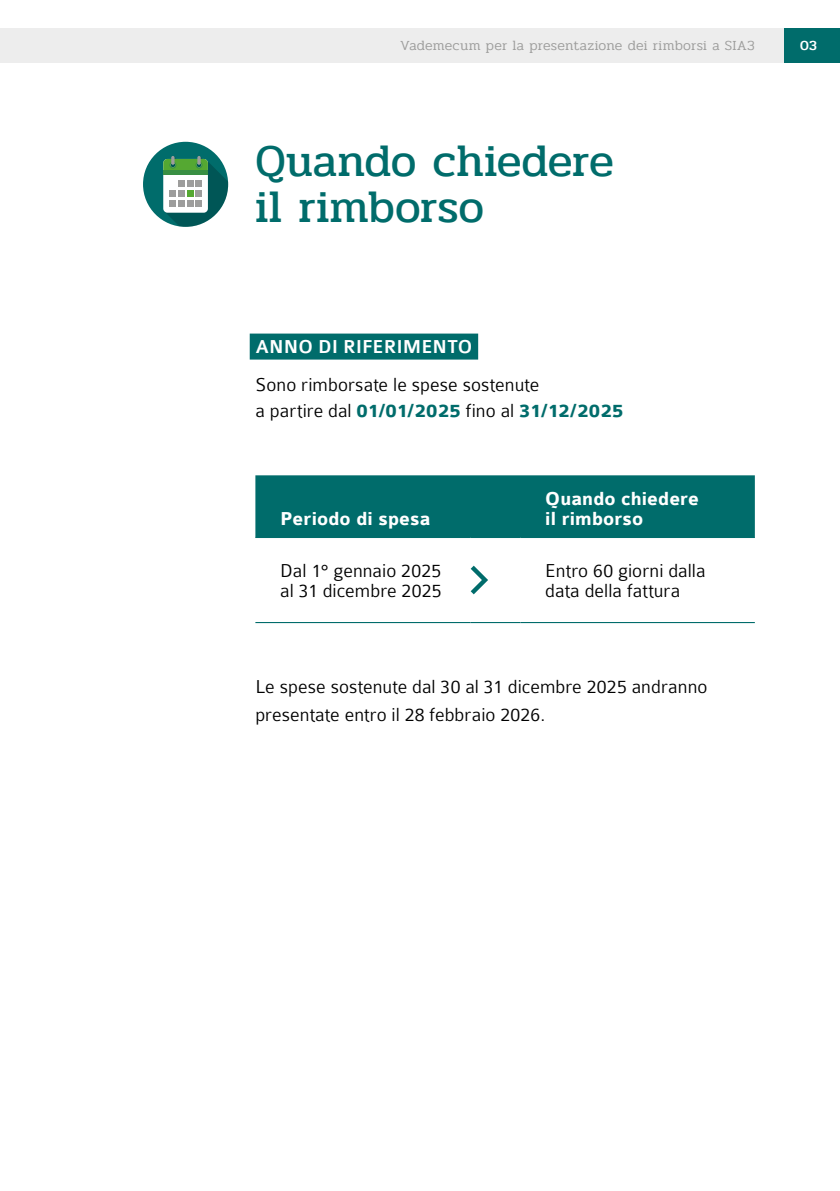
<style>
.page{position:relative;width:840px;height:1191px;background:#fff}
.page>*{position:absolute;margin:0;border:0;box-sizing:border-box;transform-origin:0 0}
.t1{font:46px/46px "Pridi";color:#006c6b}
.t2{font:300 20px/20px "Colaborate";letter-spacing:.005em;color:#000}
.t3{font:700 20px/20px "Colaborate";letter-spacing:.005em;color:#fff}
.t4{font:500 20px "Colaborate";letter-spacing:.005em;color:#fff}
.t5{font:300 14px "Pridi";letter-spacing:.015em;color:#9d9d9c}
.t6{font:500 14px "Pridi";color:#fff}
.s1{font-weight:700;color:#006c6b}
</style>
<div class="page">
<div style="left:782px;top:28px;width:57px;height:34px;background:#006c6b"></div>
<div style="left:0;top:28px;width:782px;height:34px;background:#ededed"></div>
<div style="left:249px;top:333px;width:229px;height:26px;background:#006c6b"></div>
<div style="left:255px;top:475px;width:499px;height:62px;background:#006c6b"></div>
<hr style="left:255px;top:537px;width:215px;height:1px;background:#006c6b">
<hr style="left:470px;top:537px;width:50px;height:1px;background:#006c6b">
<hr style="left:520px;top:537px;width:234px;height:1px;background:#006c6b">
<hr style="left:255px;top:622px;width:215px;height:1px;background:#006c6b">
<hr style="left:470px;top:622px;width:50px;height:1px;background:#006c6b">
<hr style="left:520px;top:622px;width:234px;height:1px;background:#006c6b">
<svg style="left:470px;top:565px;width:18px;height:30px"></svg>
<div style="left:143px;top:142px;width:85px;height:85px;background:#006c6b;border-radius:50%"></div>
<svg style="left:163px;top:156px;width:65px;height:71px"></svg>
<p class="t5" style="left:400px;top:36px;width:356px">Vademecum per la presentazione dei rimborsi a SIA3</p>
<p class="t6" style="left:799px;top:35px;width:18px">03</p>
<h1 class="t1" style="left:255px;top:139px;width:360px">Quando chiedere il rimborso</h1>
<p class="t4" style="left:255px;top:337px;width:218px">ANNO DI RIFERIMENTO</p>
<p class="t2" style="left:255px;top:371px;width:369px;line-height:26px">Sono rimborsate le spese sostenute<br>a partire dal <span class="s1">01/01/2025</span> fino al <span class="s1">31/12/2025</span></p>
<p class="t3" style="left:280px;top:509px;width:152px">Periodo di spesa</p>
<p class="t3" style="left:545px;top:489px;width:155px">Quando chiedere il rimborso</p>
<p class="t2" style="left:280px;top:560px;width:163px">Dal 1° gennaio 2025 al 31 dicembre 2025</p>
<p class="t2" style="left:545px;top:560px;width:162px">Entro 60 giorni dalla data della fattura</p>
<p class="t2" style="left:255px;top:673px;width:453px;line-height:28px">Le spese sostenute dal 30 al 31 dicembre 2025 andranno presentate entro il 28 febbraio 2026.</p>
</div>
